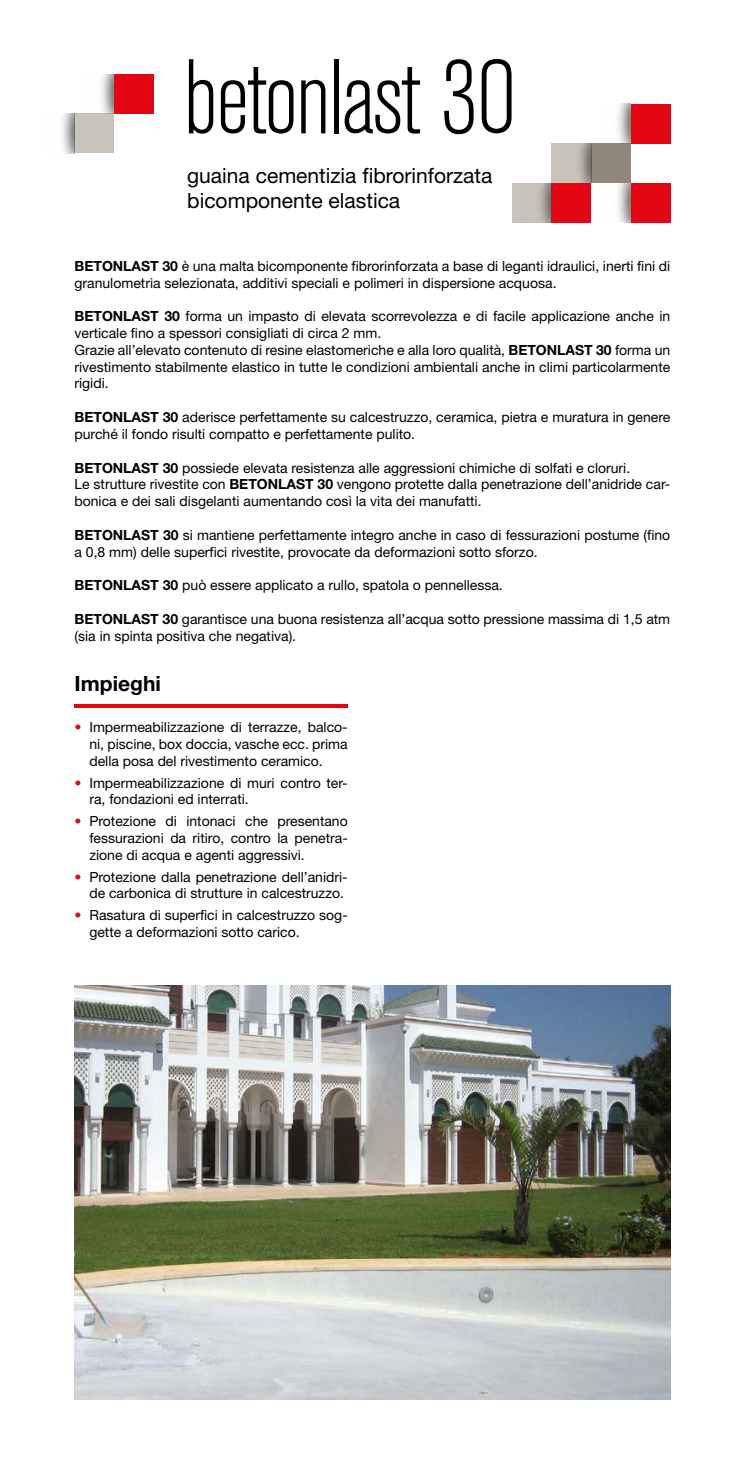
<style>
.page{position:relative;width:745px;height:1474px;background:#fff}
.page>*{position:absolute;margin:0;border:0;box-sizing:border-box;transform-origin:0 0}
.t1{font:300 condensed 105px "Akzidenz Grotesk BE";letter-spacing:-.02em;color:#000}
.t2{font:21px/25.2px "Helvetica Neue";color:#000}
.t3{font:700 21px "Helvetica Neue";color:#000}
.t4{font:14px/16.8px "Helvetica Neue";color:#000}
.s1{font-weight:700}
.s2{color:#e30613}
</style>
<div class="page">
<div style="left:551px;top:143px;width:79px;height:40px;background:#c9c4b9"></div>
<div style="left:511px;top:183px;width:40px;height:40px;background:#c9c4b9"></div>
<div style="left:630px;top:183px;width:40px;height:40px;background:#e30613"></div>
<div style="left:630px;top:104px;width:40px;height:39px;background:#e30613"></div>
<div style="left:551px;top:183px;width:39px;height:40px;background:#e30613"></div>
<img style="left:630px;top:183px;width:1px;height:39px">
<div style="left:590px;top:143px;width:40px;height:40px;background:#8f8777"></div>
<img style="left:618px;top:183px;width:12px;height:40px">
<img style="left:618px;top:104px;width:12px;height:39px">
<img style="left:540px;top:183px;width:11px;height:40px">
<img style="left:579px;top:143px;width:11px;height:40px">
<div style="left:114px;top:74px;width:39px;height:40px;background:#e30613"></div>
<div style="left:74px;top:114px;width:40px;height:39px;background:#c9c4b9"></div>
<img style="left:83px;top:74px;width:31px;height:40px">
<img style="left:62px;top:114px;width:12px;height:39px">
<hr style="left:75px;top:704px;width:272px;height:3px;background:#e30613">
<img style="left:74px;top:985px;width:596px;height:414px">
<h1 class="t1" style="left:183px;top:41px;width:333px">betonlast 30</h1>
<h2 class="t2" style="left:187px;top:162px;width:306px">guaina cementizia fibrorinforzata bicomponente elastica</h2>
<p class="t4" style="left:74px;top:257px;width:597px"><span class="s1">BETONLAST 30</span> è una malta bicomponente fibrorinforzata a base di leganti idraulici, inerti fini di granulometria selezionata, additivi speciali e polimeri in dispersione acquosa.</p>
<p class="t4" style="left:74px;top:308px;width:597px"><span class="s1">BETONLAST 30</span> forma un impasto di elevata scorrevolezza e di facile applicazione anche in verticale fino a spessori consigliati di circa 2 mm.<br>Grazie all’elevato contenuto di resine elastomeriche e alla loro qualità, <span class="s1">BETONLAST 30</span> forma un rivestimento stabilmente elastico in tutte le condizioni ambientali anche in climi particolarmente rigidi.</p>
<p class="t4" style="left:74px;top:408px;width:597px"><span class="s1">BETONLAST 30</span> aderisce perfettamente su calcestruzzo, ceramica, pietra e muratura in genere purché il fondo risulti compatto e perfettamente pulito.</p>
<p class="t4" style="left:74px;top:459px;width:597px"><span class="s1">BETONLAST 30</span> possiede elevata resistenza alle aggressioni chimiche di solfati e cloruri.<br>Le strutture rivestite con <span class="s1">BETONLAST 30</span> vengono protette dalla penetrazione dell’anidride car&shy;bonica e dei sali disgelanti aumentando così la vita dei manufatti.</p>
<p class="t4" style="left:74px;top:526px;width:597px"><span class="s1">BETONLAST 30</span> si mantiene perfettamente integro anche in caso di fessurazioni postume (fino a 0,8 mm) delle superfici rivestite, provocate da deformazioni sotto sforzo.</p>
<p class="t4" style="left:74px;top:576px;width:429px"><span class="s1">BETONLAST 30</span> può essere applicato a rullo, spatola o pennellessa.</p>
<p class="t4" style="left:74px;top:610px;width:597px"><span class="s1">BETONLAST 30</span> garantisce una buona resistenza all’acqua sotto pressione massima di 1,5 atm (sia in spinta positiva che negativa).</p>
<h2 class="t3" style="left:75px;top:670px;width:88px">Impieghi</h2>
<p class="t4" style="left:89px;top:718px;width:260px;text-align:justify;text-indent:-15px"><span class="s2">•</span> Impermeabilizzazione di terrazze, balco&shy;ni, piscine, box doccia, vasche ecc. prima della posa del rivestimento ceramico.</p>
<p class="t4" style="left:89px;top:774px;width:260px;text-indent:-15px"><span class="s2">•</span> Impermeabilizzazione di muri contro ter&shy;ra, fondazioni ed interrati.</p>
<p class="t4" style="left:89px;top:812px;width:260px;text-align:justify;text-indent:-15px"><span class="s2">•</span> Protezione di intonaci che presentano fessurazioni da ritiro, contro la penetra&shy;zione di acqua e agenti aggressivi.</p>
<p class="t4" style="left:74px;top:868px;width:274px;text-align:right"><span class="s2">•</span> Protezione dalla penetrazione dell’anidri&shy;de carbonica di strutture in calcestruzzo.</p>
<p class="t4" style="left:89px;top:906px;width:260px;text-indent:-15px"><span class="s2">•</span> Rasatura di superfici in calcestruzzo sog&shy;gette a deformazioni sotto carico.</p>
</div>
